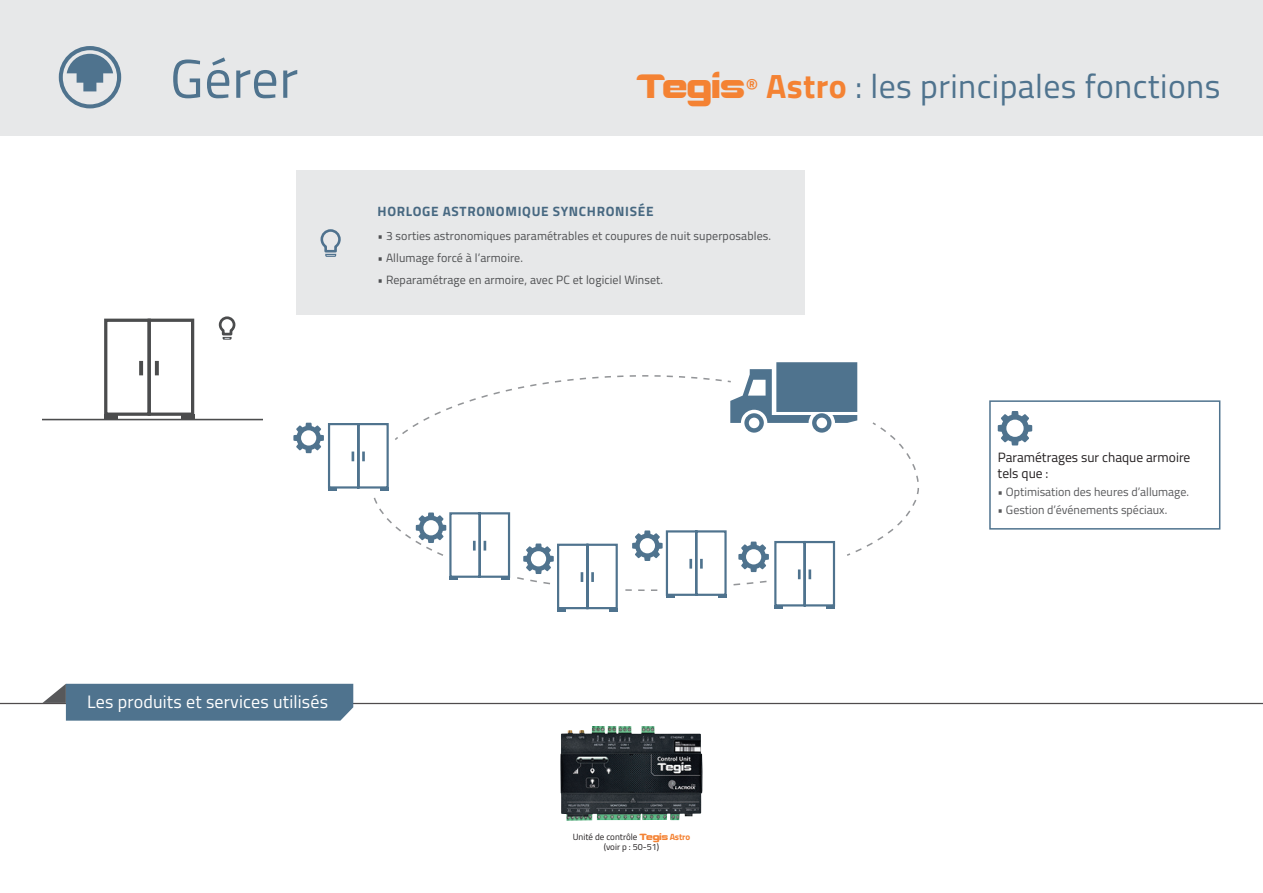
<style>
.page{position:relative;width:1263px;height:893px;background:#fff}
.page>*{position:absolute;margin:0;border:0;box-sizing:border-box;transform-origin:0 0}
.t1{font:54.6px "Titillium Web";letter-spacing:.01em;color:#4f738e}
.t2{font:33.75px "Titillium Web";letter-spacing:.01em;color:#4f738e}
.t3{font:33.75px "Robotica";color:#f48233}
.t4{font:18px "Titillium Web";letter-spacing:.01em;color:#fff}
.t5{font:700 14.85px "Ruda";color:#f48233}
.t6{font:13.5px/16.2px "Titillium Web";color:#231f20}
.t7{font:700 13.5px "Titillium Web";letter-spacing:.05em;color:#4f738e}
.t8{font:12px "Titillium Web";letter-spacing:.01em;color:#57585a}
.t9{font:9px/10.5px "Titillium Web";color:#231f20;text-align:center}
.s1{font-weight:700;color:#f48233}
.s2{font-family:"Robotica";color:#f48233}
</style>
<div class="page">
<div style="left:0;top:0;width:1263px;height:136px;background:#e7e8e9"></div>
<svg style="left:59px;top:46px;width:62px;height:62px"></svg>
<hr style="left:0;top:703px;width:1263px;height:1px;background:#231f20">
<div style="left:104px;top:319px;width:47px;height:97px;border:3px solid #4b4c4d"></div>
<div style="left:148px;top:319px;width:46px;height:97px;border:3px solid #4b4c4d"></div>
<hr style="left:43px;top:419px;width:220px;height:1px;background:#4b4c4d">
<div style="left:139px;top:361px;width:4px;height:14px;border:2px solid #4b4c4d"></div>
<div style="left:155px;top:361px;width:4px;height:14px;border:2px solid #4b4c4d"></div>
<div style="left:104px;top:414px;width:13px;height:5px;background:#4b4c4d"></div>
<div style="left:181px;top:414px;width:13px;height:5px;background:#4b4c4d"></div>
<svg style="left:218px;top:316px;width:18px;height:24px"></svg>
<div style="left:297px;top:170px;width:508px;height:145px;background:#e7e8e9"></div>
<svg style="left:998px;top:411px;width:34px;height:34px"></svg>
<div style="left:989px;top:400px;width:231px;height:130px;border:2px solid #4f738e"></div>
<svg style="left:43px;top:684px;width:310px;height:37px;background:#5b7c94"></svg>
<svg style="left:293px;top:362px;width:626px;height:250px"></svg>
<svg style="left:320px;top:229px;width:21px;height:28px"></svg>
<img style="left:560px;top:726px;width:143px;height:95px">
<h1 class="t1" style="left:170px;top:36px;width:130px">Gérer</h1>
<h2 class="t3" style="left:637px;top:72px;width:111px">Tegis</h2>
<p class="t5" style="left:746px;top:76px;width:14px">®</p>
<h2 class="t2" style="left:766px;top:60px;width:456px"><span class="s1">Astro</span> : les principales fonctions</h2>
<p class="t7" style="left:377px;top:200px;width:277px">HORLOGE ASTRONOMIQUE SYNCHRONISÉE</p>
<p class="t8" style="left:377px;top:226px;width:395px">• 3 sorties astronomiques paramétrables et coupures de nuit superposables.</p>
<p class="t8" style="left:377px;top:249px;width:147px">• Allumage forcé à l’armoire.</p>
<p class="t8" style="left:377px;top:271px;width:287px">• Reparamétrage en armoire, avec PC et logiciel Winset.</p>
<p class="t6" style="left:998px;top:449px;width:194px">Paramétrages sur chaque armoire tels que :</p>
<p class="t8" style="left:998px;top:482px;width:193px">• Optimisation des heures d’allumage.</p>
<p class="t8" style="left:998px;top:500px;width:171px">• Gestion d’événements spéciaux.</p>
<h3 class="t4" style="left:87px;top:688px;width:242px">Les produits et services utilisés</h3>
<p class="t9" style="left:573px;top:831px;width:119px">Unité de contrôle <span class="s2">Tegis</span><span class="s1">Astro </span>(voir p : 50-51)</p>
</div>
